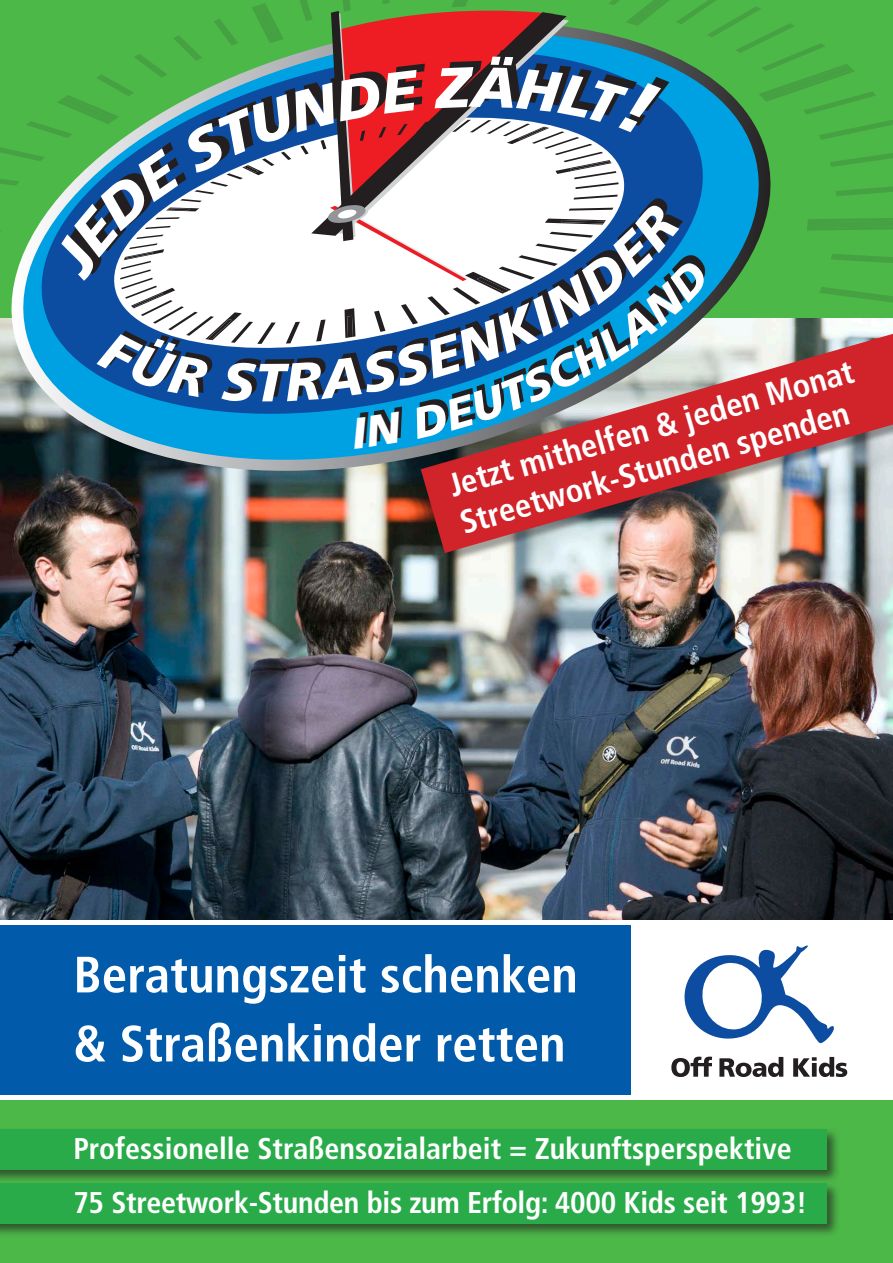
<style>
.page{position:relative;width:893px;height:1263px;background:#fff}
.page>*{position:absolute;margin:0;border:0;box-sizing:border-box;transform-origin:0 0}
.t1{font:italic 900 53.7px "Frutiger";color:#fff}
.t2{font:700 condensed 51px/69px "Frutiger LT";color:#fff}
.t3{font:700 condensed 33px/39px "Frutiger LT";color:#fff}
.t4{font:700 condensed 30px/54px "Frutiger LT";color:#fff}
</style>
<div class="page">
<div style="left:0;top:925px;width:630px;height:169px;background:#015aaa"></div>
<img style="left:0;top:645px;width:893px;height:274px">
<svg style="left:684px;top:945px;width:150px;height:99px"></svg>
<svg style="left:671px;top:1056px;width:41px;height:21px"></svg>
<svg style="left:719px;top:1057px;width:64px;height:20px"></svg>
<svg style="left:793px;top:1057px;width:54px;height:20px"></svg>
<div style="left:0;top:1100px;width:893px;height:163px;background:#4cb848"></div>
<div style="left:0;top:1127px;width:840px;height:56px;background:#231f20;opacity:.65"></div>
<div style="left:0;top:1129px;width:826px;height:40px;background:#29ab4a"></div>
<div style="left:0;top:1181px;width:840px;height:57px;background:#231f20;opacity:.65"></div>
<div style="left:0;top:1183px;width:826px;height:41px;background:#29ab4a"></div>
<img style="left:0;top:0;width:893px;height:645px">
<h1 class="t1" style="left:255px;top:351px;width:31px">T</h1>
<p class="t3" style="left:445px;top:467px;width:420px;rotate:-16deg">Jetzt mithelfen &amp; jeden Monat<br>Streetwork-Stunden spenden</p>
<h2 class="t2" style="left:73px;top:940px;width:506px">Beratungszeit schenken &amp; Straßenkinder retten</h2>
<p class="t4" style="left:73px;top:1121px;width:735px">Professionelle Straßensozialarbeit = Zukunftsperspektive<br>75 Streetwork-Stunden bis zum Erfolg: 4000 Kids seit 1993!</p>
</div>
